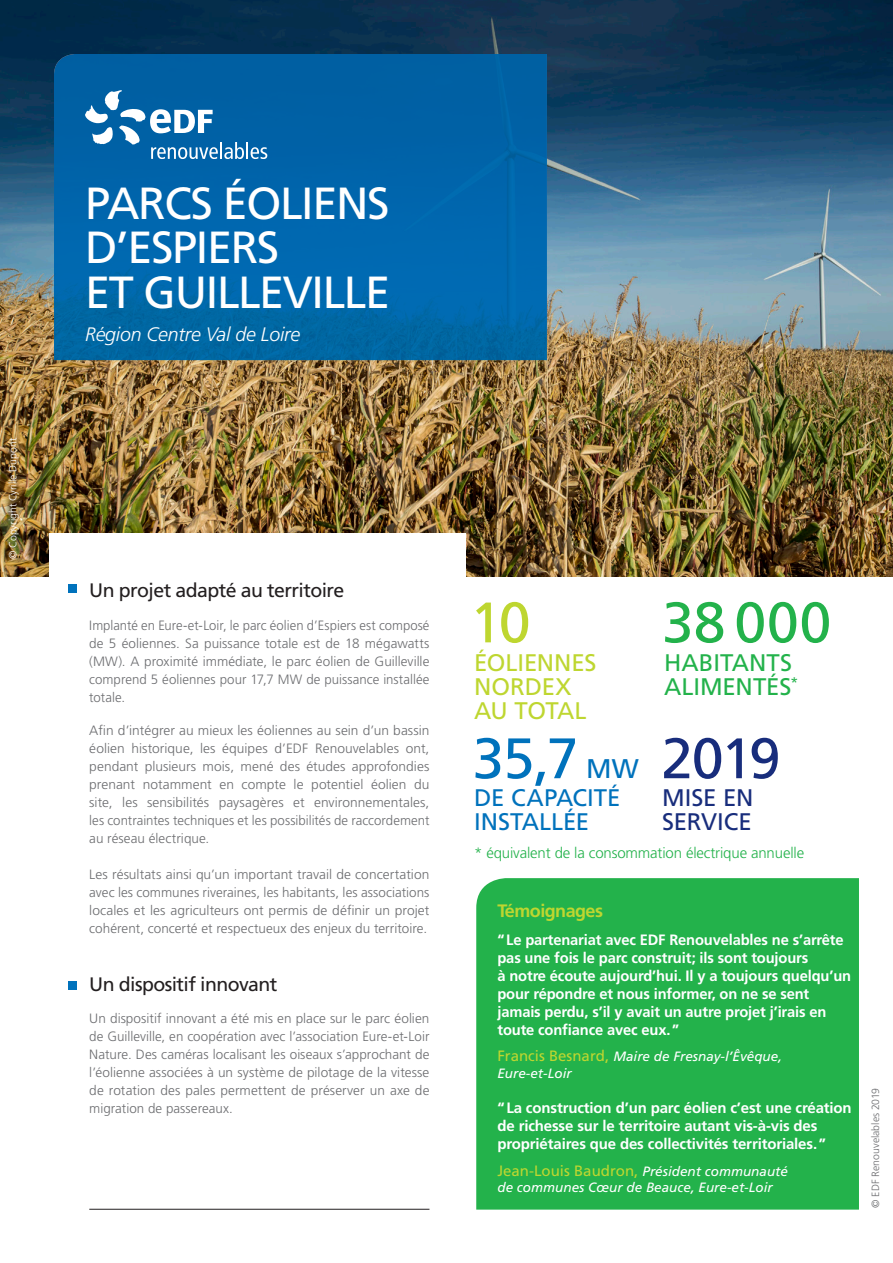
<style>
.page{position:relative;width:893px;height:1263px;background:#fff}
.page>*{position:absolute;margin:0;border:0;box-sizing:border-box;transform-origin:0 0}
.BODY_TEXTE{font:57px "Frutiger LT Std";letter-spacing:-.035em;color:#0072bc}
.BODY_TEXTE-2{font:57px "Frutiger LT Std";color:#23b24b}
.BODY_TEXTE-3{font:57px "Frutiger LT Std";color:#bed630}
.TITRE{font:45px "Frutiger LT Std";letter-spacing:-.03em;color:#fff}
.BODY_TEXTE-4{font:24px/24px "Frutiger LT Std";letter-spacing:-.005em;color:#bed630}
.BODY_TEXTE-5{font:24px/24px "Frutiger LT Std";color:#0072bc}
.BODY_TEXTE-6{font:24px/24px "Frutiger LT Std";color:#23b24b}
.BODY_TEXTE-7{font:24px/24px "Frutiger LT Std";letter-spacing:-.005em;color:#182d7c}
.BODY_TITRE{font:19.5px "Frutiger LT Std";letter-spacing:-.03em;color:#231f20}
.t1{font:italic 300 19.5px "Frutiger LT Std";letter-spacing:-.01em;color:#fff}
.TITRE_TEMOIGNAGES{font:700 18px "Frutiger LT Std";letter-spacing:-.03em;color:#bed630}
.BODY_TEMOIGNAGES{font:700 15px/18px "Frutiger LT Std";letter-spacing:-.01em;color:#fff}
.t2{font:300 15px "Frutiger LT Std";letter-spacing:-.01em;color:#23b24b}
.Style_de_paragraphe{font:300 13.5px/18px "Frutiger LT Std";letter-spacing:.005em;color:#6c6d70;text-align:justify}
.TITRE_SIGNATURE{font:italic 13.5px/16.2px "Frutiger LT Std";color:#fff}
.t3{font:300 10.5px "Frutiger LT Std";color:#fff}
.t4{font:300 10.5px "Frutiger LT Std";letter-spacing:.005em;color:#6c6d70}
.s1{font-size:27px}
.s2{color:#182d7c}
.s3{font-style:normal;font-size:15px;color:#bed630}
</style>
<div class="page">
<div style="left:476px;top:878px;width:383px;height:331px;background:#23b24b"></div>
<img style="left:0;top:0;width:893px;height:576px">
<div style="left:49px;top:534px;width:417px;height:54px;background:#fff"></div>
<hr style="left:89px;top:1209px;width:340px;height:1px;background:#231f20">
<div style="left:68px;top:584px;width:9px;height:9px;background:#0072bc"></div>
<div style="left:68px;top:981px;width:9px;height:9px;background:#0072bc"></div>
<svg style="left:54px;top:54px;width:493px;height:306px;background:#0064a8"></svg>
<svg style="left:85px;top:90px;width:182px;height:69px"></svg>
<p class="t3" style="left:7px;top:559px;width:123px;rotate:-90deg">© Copyright Cyrille Dupont</p>
<p class="TITRE" style="left:85px;top:177px;width:306px">PARCS ÉOLIENS</p>
<p class="TITRE" style="left:85px;top:221px;width:196px">D’ESPIERS</p>
<p class="TITRE" style="left:85px;top:266px;width:307px">ET GUILLEVILLE</p>
<p class="t1" style="left:85px;top:323px;width:217px">Région Centre Val de Loire</p>
<p class="BODY_TITRE" style="left:89px;top:578px;width:257px">Un projet adapté au territoire</p>
<p class="Style_de_paragraphe" style="left:89px;top:616px;width:342px">Implanté en Eure-et-Loir, le parc éolien d’Espiers est composé de 5 éoliennes. Sa puissance totale est de 18 mégawatts (MW). A proximité immédiate, le parc éolien de Guilleville comprend 5 éoliennes pour 17,7 MW de puissance installée totale.</p>
<p class="Style_de_paragraphe" style="left:89px;top:721px;width:342px">Afin d’intégrer au mieux les éoliennes au sein d’un bassin éolien historique, les équipes d’EDF Renouvelables ont, pendant plusieurs mois, mené des études approfondies prenant notamment en compte le potentiel éolien du site, les sensibilités paysagères et environnementales, les contraintes techniques et les possibilités de raccordement au réseau électrique.</p>
<p class="Style_de_paragraphe" style="left:89px;top:865px;width:342px">Les résultats ainsi qu’un important travail de concertation avec les communes riveraines, les habitants, les associations locales et les agriculteurs ont permis de définir un projet cohérent, concerté et respectueux des enjeux du territoire.</p>
<p class="BODY_TITRE" style="left:89px;top:973px;width:190px">Un dispositif innovant</p>
<p class="Style_de_paragraphe" style="left:89px;top:1009px;width:342px">Un dispositif innovant a été mis en place sur le parc éolien de Guilleville, en coopération avec l’association Eure-et-Loir Nature. Des caméras localisant les oiseaux s’approchant de l’éolienne associées à un système de pilotage de la vitesse de rotation des pales permettent de préserver un axe de migration de passereaux.</p>
<p class="BODY_TEXTE-3" style="left:470px;top:589px;width:62px">10</p>
<p class="BODY_TEXTE-2" style="left:662px;top:589px;width:171px">38 000</p>
<p class="BODY_TEXTE-4" style="left:474px;top:650px;width:124px">ÉOLIENNES<br>NORDEX<br>AU TOTAL</p>
<p class="BODY_TEXTE" style="left:472px;top:725px;width:310px">35,7 <span class="s1">MW</span> <span class="s2">2019</span></p>
<p class="BODY_TEXTE-6" style="left:664px;top:650px;width:135px">HABITANTS<br>ALIMENTÉS<sup>*</sup></p>
<p class="BODY_TEXTE-5" style="left:474px;top:786px;width:148px">DE CAPACITÉ<br>INSTALLÉE</p>
<p class="BODY_TEXTE-7" style="left:662px;top:786px;width:93px">MISE EN<br>SERVICE</p>
<p class="t2" style="left:474px;top:844px;width:332px">* équivalent de la consommation électrique annuelle</p>
<p class="TITRE_TEMOIGNAGES" style="left:497px;top:900px;width:107px">Témoignages</p>
<p class="BODY_TEMOIGNAGES" style="left:497px;top:931px;width:355px">“Le partenariat avec EDF Renouvelables ne s’arrête pas une fois le parc construit; ils sont toujours<br>à notre écoute aujourd’hui. Il y a toujours quelqu’un pour répondre et nous informer, on ne se sent jamais perdu, s’il y avait un autre projet j’irais en toute confiance avec eux.”</p>
<p class="TITRE_SIGNATURE" style="left:497px;top:1049px;width:286px"><span class="s3">Francis Besnard,</span> Maire de Fresnay-l’Êvêque,<br>Eure-et-Loir</p>
<p class="BODY_TEMOIGNAGES" style="left:497px;top:1099px;width:356px">“La construction d’un parc éolien c’est une création de richesse sur le territoire autant vis-à-vis des propriétaires que des collectivités territoriales.”</p>
<p class="TITRE_SIGNATURE" style="left:497px;top:1163px;width:292px"><span class="s3">Jean-Louis Baudron,</span> Président communauté de communes Cœur de Beauce, Eure-et-Loir</p>
<p class="t4" style="left:869px;top:1208px;width:121px;rotate:-90deg">© EDF Renouvelables 2019</p>
</div>
